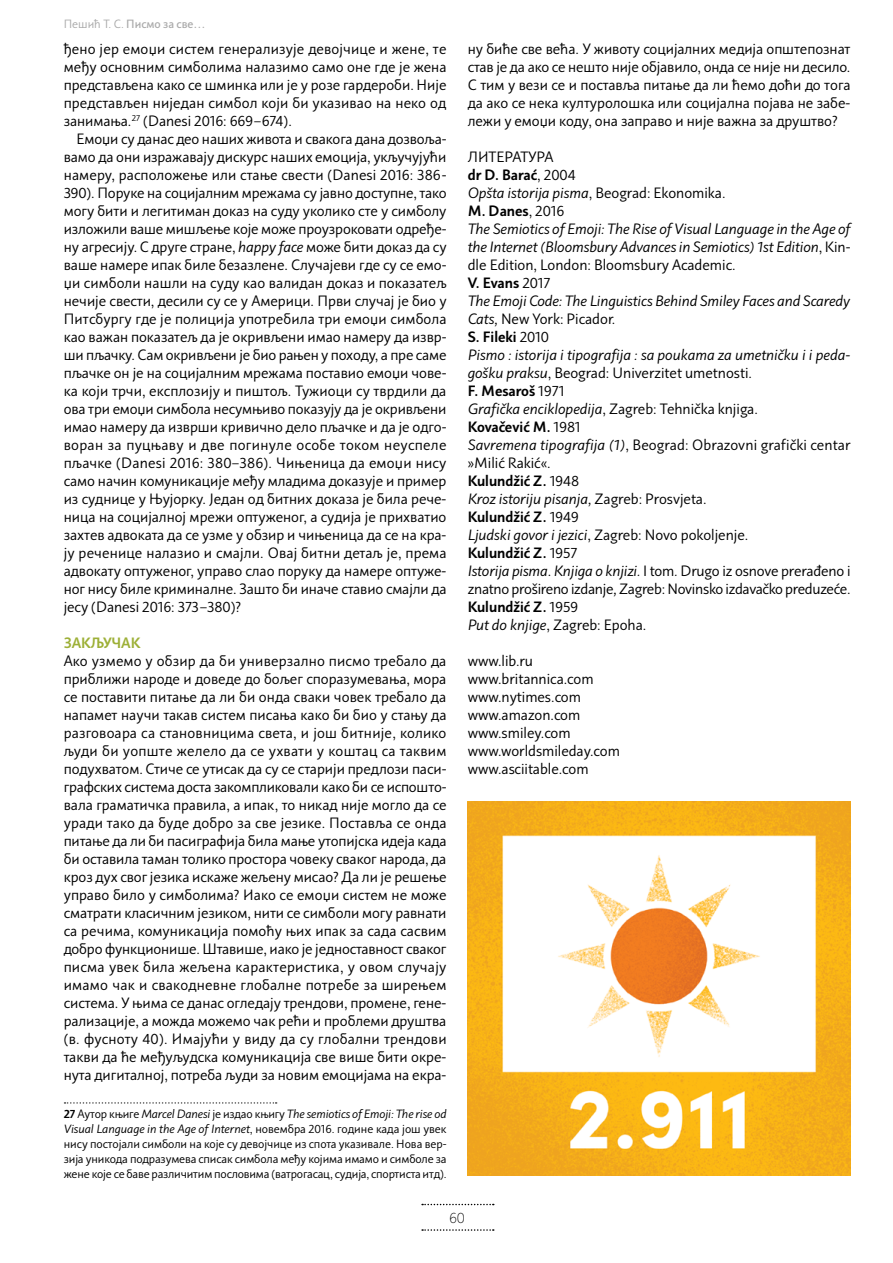
<style>
.page{position:relative;width:893px;height:1263px;background:#fff}
.page>*{position:absolute;margin:0;border:0;box-sizing:border-box;transform-origin:0 0}
.t1{font:15px/18px "Plusquam Sans LCG";color:#000;text-align:justify}
.t2{font:italic 15px/18px "Plusquam Sans LCG";letter-spacing:-.005em;color:#000}
.t3{font:700 15px "Plusquam Sans LCG";color:#9db037}
.t4{font:200 15px "Plusquam Sans LCG";color:#000}
.t5{font:12px/15px "Plusquam Sans LCG";letter-spacing:-.01em;color:#000;text-align:justify}
.t6{font:500 12px "Plusquam Sans LCG";color:#aaa}
.s1{font-weight:400}
.s2{font-style:italic}
.s3{font-weight:700}
.s4{font-style:normal}
.s5{font-weight:700;font-style:normal}
</style>
<div class="page">
<svg style="left:422px;top:1229px;width:72px;height:2px"></svg>
<svg style="left:422px;top:1204px;width:72px;height:1px"></svg>
<svg style="left:65px;top:1102px;width:212px;height:2px"></svg>
<img style="left:468px;top:801px;width:382px;height:375px">
<p class="t6" style="left:64px;top:16px;width:143px"><span class="s1">Пешић Т. С.</span> Писмо за све…</p>
<p class="t1" style="left:64px;top:40px;width:384px">ђено јер емоџи систем генерализује девојчице и жене, те међу основним симболима налазимо само оне где је жена представљена како се шминка или је у розе гардероби. Није представљен ниједан симбол који би указивао на неко од занимања.<sup>27</sup> (Danesi 2016: 669–674).</p>
<p class="t1" style="left:64px;top:130px;width:384px;text-indent:13px">Емоџи су данас део наших живота и свакога дана дозвоља&shy;вамо да они изражавају дискурс наших емоција, укључујући намеру, расположење или стање свести (Danesi 2016: 386- 390). Поруке на социјалним мрежама су јавно доступне, тако могу бити и лeгитиман доказ на суду уколико сте у симболу изложили ваше мишљење које може проузроковати одређе&shy;ну агресију. С друге стране, <span class="s2">happy face</span> може бити доказ да су ваше намере ипак биле безазлене. Случајеви где су се емо&shy;џи симболи нашли на суду као валидан доказ и показатељ нечије свести, десили су се у Америци. Први случај је био у Питсбургу где је полиција употребила три емоџи симбола као важан показатељ да је окривљени имао намеру да извр&shy;ши пљачку. Сам окривљени је био рањен у походу, а пре саме пљачке он је на социјалним мрежама поставио емоџи чове&shy;ка који трчи, експлозију и пиштољ. Тужиоци су тврдили да ова три емоџи симбола несумњиво показују да је окривљени имао намеру да изврши кривично дело пљачке и да је одго&shy;воран за пуцњаву и две погинуле особе током неуспеле пљачке (Danesi 2016: 380–386). Чињеница да емоџи нису само начин комуникације међу младима доказује и пример из суднице у Њуjорку. Један од битних доказа је била рече&shy;ница на социјалној мрежи оптуженог, а судија је прихватио захтев адвоката да се узме у обзир и чињеница да се на кра&shy;ју реченице налазио и смајли. Овај битни детаљ је, према адвокату оптуженог, управо слао поруку да намере оптуже&shy;ног нису биле криминалне. Зашто би иначе ставио смајли да јесу (Danesi 2016: 373–380)?</p>
<p class="t3" style="left:64px;top:633px;width:78px">ЗАКЉУЧАК</p>
<p class="t1" style="left:64px;top:652px;width:384px">Ако узмемо у обзир да би универзално писмо требало да приближи народе и доведе до бољег споразумевања, мора се поставити питање да ли би онда сваки човек требало да напамет научи такав систем писања како би био у стању да разговоара са становницима света, и још битније, колико људи би уопште желело да се ухвати у коштац са таквим подухватом. Стиче се утисак да су се старији предлози паси&shy;графских система доста закомпликовали како би се испошто&shy;вала граматичка правила, а ипак, то никад није могло да се уради тако да буде добро за све језике. Поставља се онда питање да ли би пасиграфија била мање утопијска идеја када би оставила таман толико простора човеку сваког народа, да кроз дух свог језика искаже жељену мисао? Да ли је решење управо било у симболима? Иако се емоџи систем не може сматрати класичним језиком, нити се симболи могу равнати са речима, комуникација помоћу њих ипак за сада сасвим добро функционише. Штавише, иако је једноставност сваког писма увек била жељена карактеристика, у овом случају имамо чак и свакодневне глобалне потребе за ширењем система. У њима се данас огледају трендови, промене, гене&shy;рализације, а можда можемо чак рећи и проблеми друштва (в. фусноту 40). Имајући у виду да су глобални трендови такви да ће међуљудска комуникација све више бити окре&shy;нута дигиталној, потреба људи за новим емоцијама на екра-</p>
<p class="t5" style="left:64px;top:1106px;width:384px"><span class="s3">27</span> Аутор књиге <span class="s2">Marcel Danesi</span> је издао књигу <span class="s2">The semiotics of Emoji: The rise od Visual Language in the Age of Internet</span>, новембра 2016. године када још увек нису постојали симболи на које су девојчице из спота указивале. Нова вер&shy;зија уникода подразумева списак симбола међу којима имамо и симболе за жене које се баве различитим пословима (ватрогасац, судија, спортиста итд).</p>
<p class="t1" style="left:468px;top:40px;width:384px">ну биће све већа. У животу социјалних медија општепознат став је да ако се нешто није објавило, онда се није ни десило.<br>С тим у вези се и поставља питање да ли ћемо доћи до тога да ако се нека културолошка или социјална појава не забе&shy;лежи у емоџи коду, она заправо и није важна за друштво?</p>
<p class="t2" style="left:468px;top:148px;width:384px"><span class="s4">ЛИТЕРАТУРА<br></span><span class="s5">dr D. Barać</span><span class="s4">, 2004<br></span>Opšta istorija pisma<span class="s4">, Beograd: Ekonomika.<br></span><span class="s5">M. Danes</span><span class="s4">, 2016<br></span>The Semiotics of Emoji: The Rise of Visual Language in the Age of the Internet (Bloomsbury Advances in Semiotics) 1st Edition<span class="s4">, Kin&shy;dle Edition, London: Bloomsbury Academic.<br></span><span class="s5">V. Evans</span> <span class="s4">2017<br></span>The Emoji Code: The Linguistics Behind Smiley Faces and Scaredy Cats, <span class="s4">New York: Picador.<br></span><span class="s5">S. Fileki</span> <span class="s4">2010<br></span>Pismo : istorija i tipografija : sa poukama za umetničku i i peda&shy;gošku praksu<span class="s4">, Beograd: Univerzitet umetnosti.<br></span><span class="s5">F. Mesaroš</span> <span class="s4">1971<br></span>Grafička enciklopedija<span class="s4">, Zagreb: Tehnička knjiga.<br></span><span class="s5">Кovačević М.</span> <span class="s4">1981<br></span>Savremena tipografija (1)<span class="s4">, Beograd: Obrazovni grafički centar »Milić Rakić«.<br></span><span class="s5">Kulundžić Z.</span> <span class="s4">1948<br></span>Kroz istoriju pisanja, <span class="s4">Zagreb: Prosvjeta.<br></span><span class="s5">Kulundžić Z.</span> <span class="s4">1949<br></span>Ljudski govor i jezici<span class="s4">, Zagreb: Novo pokoljenje.<br></span><span class="s5">Kulundžić Z.</span> <span class="s4">1957<br></span>Istorija pisma<span class="s4">.</span> Knjiga o knjizi. <span class="s4">I tom</span>. <span class="s4">Drugo iz osnove prerađeno i znatno prošireno izdanje</span>, <span class="s4">Zagreb: Novinsko izdavačko preduzeće.<br></span><span class="s5">Kulundžić Z.</span> <span class="s4">1959<br></span>Put do knjige<span class="s4">, Zagreb: Epoha.</span></p>
<p class="t1" style="left:468px;top:652px;width:154px;text-align:left">www.lib.ru www.britannica.com www.nytimes.com www.amazon.com www.smiley.com www.worldsmileday.com www.asciitable.com</p>
<p class="t4" style="left:449px;top:1208px;width:17px">60</p>
</div>
